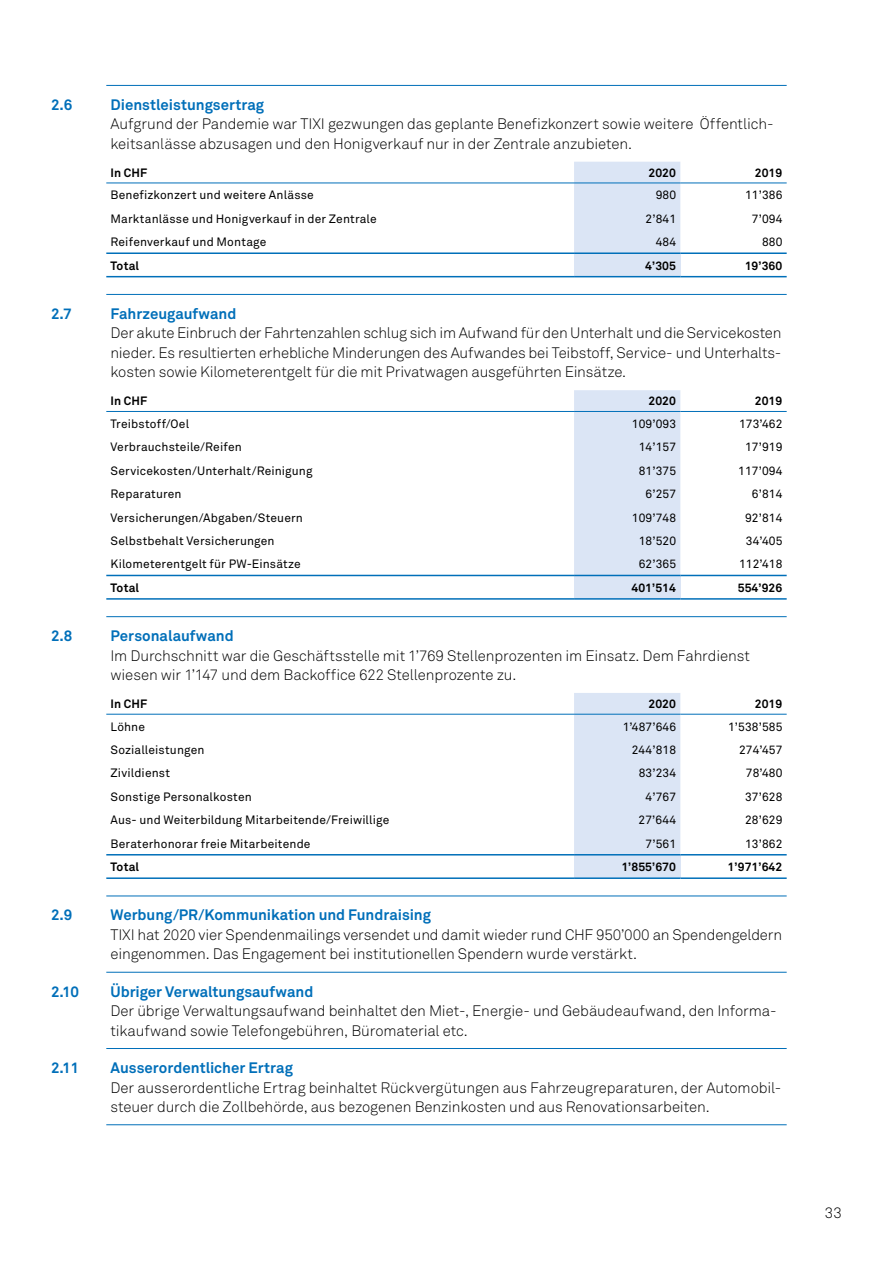
<style>
.page{position:relative;width:893px;height:1263px;background:#fff}
.page>*{position:absolute;margin:0;border:0;box-sizing:border-box;transform-origin:0 0}
.t1{font:300 15px/19.5px "Akkurat Std";letter-spacing:-.01em;color:#000}
.t2{font:700 15px "Akkurat Std";color:#006fb9}
.t3{font:12px "Akkurat Std";letter-spacing:.01em;color:#000}
.t4{font:700 12px "Akkurat Std";letter-spacing:.01em;color:#000}
</style>
<div class="page">
<hr style="left:106px;top:85px;width:681px;height:1px;background:#006fb9">
<hr style="left:106px;top:294px;width:681px;height:1px;background:#006fb9">
<hr style="left:106px;top:616px;width:681px;height:1px;background:#006fb9">
<hr style="left:106px;top:895px;width:681px;height:1px;background:#006fb9">
<hr style="left:106px;top:972px;width:681px;height:1px;background:#006fb9">
<hr style="left:106px;top:1048px;width:681px;height:1px;background:#006fb9">
<hr style="left:106px;top:1124px;width:681px;height:1px;background:#006fb9">
<svg style="left:106px;top:162px;width:681px;height:114px"></svg>
<div style="left:574px;top:162px;width:106px;height:90px;background:#dbe5f5"></div>
<div style="left:574px;top:253px;width:106px;height:24px;background:#dbe5f5"></div>
<hr style="left:106px;top:252px;width:468px;height:2px;background:#006fb9">
<hr style="left:574px;top:252px;width:106px;height:2px;background:#006fb9">
<hr style="left:680px;top:252px;width:107px;height:2px;background:#006fb9">
<hr style="left:106px;top:276px;width:468px;height:1px;background:#006fb9">
<hr style="left:574px;top:276px;width:106px;height:1px;background:#006fb9">
<hr style="left:680px;top:276px;width:107px;height:1px;background:#006fb9">
<hr style="left:574px;top:183px;width:106px;height:1px;background:#006fb9">
<hr style="left:680px;top:183px;width:107px;height:1px;background:#006fb9">
<hr style="left:106px;top:183px;width:468px;height:1px;background:#006fb9">
<svg style="left:106px;top:390px;width:681px;height:208px"></svg>
<div style="left:574px;top:390px;width:106px;height:185px;background:#dbe5f5"></div>
<div style="left:574px;top:575px;width:106px;height:24px;background:#dbe5f5"></div>
<hr style="left:106px;top:575px;width:468px;height:1px;background:#006fb9">
<hr style="left:574px;top:575px;width:106px;height:1px;background:#006fb9">
<hr style="left:680px;top:575px;width:107px;height:1px;background:#006fb9">
<hr style="left:106px;top:598px;width:468px;height:2px;background:#006fb9">
<hr style="left:574px;top:598px;width:106px;height:2px;background:#006fb9">
<hr style="left:680px;top:598px;width:107px;height:2px;background:#006fb9">
<hr style="left:106px;top:411px;width:468px;height:1px;background:#006fb9">
<hr style="left:574px;top:411px;width:106px;height:1px;background:#006fb9">
<hr style="left:680px;top:411px;width:107px;height:1px;background:#006fb9">
<svg style="left:106px;top:693px;width:681px;height:184px"></svg>
<div style="left:574px;top:693px;width:106px;height:161px;background:#dbe5f5"></div>
<div style="left:574px;top:855px;width:106px;height:23px;background:#dbe5f5"></div>
<hr style="left:106px;top:854px;width:468px;height:1px;background:#006fb9">
<hr style="left:574px;top:854px;width:106px;height:1px;background:#006fb9">
<hr style="left:680px;top:854px;width:107px;height:1px;background:#006fb9">
<hr style="left:106px;top:877px;width:468px;height:2px;background:#006fb9">
<hr style="left:574px;top:877px;width:106px;height:2px;background:#006fb9">
<hr style="left:680px;top:877px;width:107px;height:2px;background:#006fb9">
<hr style="left:106px;top:714px;width:468px;height:1px;background:#006fb9">
<hr style="left:574px;top:714px;width:106px;height:1px;background:#006fb9">
<hr style="left:680px;top:714px;width:107px;height:1px;background:#006fb9">
<p class="t2" style="left:51px;top:95px;width:23px">2.6</p>
<p class="t2" style="left:51px;top:304px;width:22px">2.7</p>
<p class="t2" style="left:51px;top:626px;width:23px">2.8</p>
<p class="t2" style="left:51px;top:906px;width:23px">2.9</p>
<p class="t2" style="left:51px;top:982px;width:30px">2.10</p>
<p class="t2" style="left:51px;top:1058px;width:30px">2.11</p>
<p class="t2" style="left:111px;top:95px;width:155px">Dienstleistungsertrag</p>
<p class="t1" style="left:111px;top:115px;width:665px">Aufgrund der Pandemie war TIXI gezwungen das geplante Benefizkonzert sowie weitere Öffentlich&shy;keitsanlässe abzusagen und den Honigverkauf nur in der Zentrale anzubieten.</p>
<p class="t4" style="left:111px;top:165px;width:38px">In CHF</p>
<p class="t4" style="left:648px;top:165px;width:29px">2020</p>
<p class="t4" style="left:755px;top:165px;width:29px">2019</p>
<p class="t3" style="left:111px;top:188px;width:205px">Benefizkonzert und weitere Anlässe</p>
<p class="t3" style="left:656px;top:188px;width:22px">980</p>
<p class="t3" style="left:745px;top:188px;width:39px">11’386</p>
<p class="t3" style="left:111px;top:212px;width:268px">Marktanlässe und Honigverkauf in der Zentrale</p>
<p class="t3" style="left:646px;top:212px;width:32px">2’841</p>
<p class="t3" style="left:752px;top:212px;width:32px">7’094</p>
<p class="t3" style="left:111px;top:235px;width:157px">Reifenverkauf und Montage</p>
<p class="t3" style="left:656px;top:235px;width:22px">484</p>
<p class="t3" style="left:762px;top:235px;width:22px">880</p>
<p class="t4" style="left:111px;top:258px;width:30px">Total</p>
<p class="t4" style="left:645px;top:258px;width:32px">4’305</p>
<p class="t4" style="left:745px;top:258px;width:39px">19’360</p>
<p class="t2" style="left:111px;top:304px;width:127px">Fahrzeugaufwand</p>
<p class="t1" style="left:111px;top:324px;width:672px;text-align:justify">Der akute Einbruch der Fahrtenzahlen schlug sich im Aufwand für den Unterhalt und die Servicekosten nieder. Es resultierten erhebliche Minderungen des Aufwandes bei Teibstoff, Service- und Unterhalts&shy;kosten sowie Kilometerentgelt für die mit Privatwagen ausgeführten Einsätze.</p>
<p class="t4" style="left:111px;top:394px;width:38px">In CHF</p>
<p class="t4" style="left:648px;top:394px;width:29px">2020</p>
<p class="t4" style="left:755px;top:394px;width:29px">2019</p>
<p class="t3" style="left:111px;top:417px;width:80px">Treibstoff/Oel</p>
<p class="t3" style="left:632px;top:417px;width:46px">109’093</p>
<p class="t3" style="left:739px;top:417px;width:45px">173’462</p>
<p class="t3" style="left:111px;top:440px;width:133px">Verbrauchsteile/Reifen</p>
<p class="t3" style="left:639px;top:440px;width:39px">14’157</p>
<p class="t3" style="left:745px;top:440px;width:39px">17’919</p>
<p class="t3" style="left:111px;top:464px;width:203px">Servicekosten/Unterhalt/Reinigung</p>
<p class="t3" style="left:639px;top:464px;width:39px">81’375</p>
<p class="t3" style="left:738px;top:464px;width:46px">117’094</p>
<p class="t3" style="left:111px;top:487px;width:73px">Reparaturen</p>
<p class="t3" style="left:646px;top:487px;width:32px">6’257</p>
<p class="t3" style="left:752px;top:487px;width:32px">6’814</p>
<p class="t3" style="left:111px;top:510px;width:194px">Versicherungen/Abgaben/Steuern</p>
<p class="t3" style="left:632px;top:510px;width:46px">109’748</p>
<p class="t3" style="left:745px;top:510px;width:39px">92’814</p>
<p class="t3" style="left:111px;top:534px;width:166px">Selbstbehalt Versicherungen</p>
<p class="t3" style="left:639px;top:534px;width:39px">18’520</p>
<p class="t3" style="left:746px;top:534px;width:38px">34’405</p>
<p class="t3" style="left:111px;top:557px;width:192px">Kilometerentgelt für PW-Einsätze</p>
<p class="t3" style="left:639px;top:557px;width:39px">62’365</p>
<p class="t3" style="left:739px;top:557px;width:45px">112’418</p>
<p class="t4" style="left:111px;top:580px;width:30px">Total</p>
<p class="t4" style="left:631px;top:580px;width:46px">401’514</p>
<p class="t4" style="left:738px;top:580px;width:46px">554’926</p>
<p class="t2" style="left:111px;top:626px;width:125px">Personalaufwand</p>
<p class="t1" style="left:111px;top:646px;width:641px">Im Durchschnitt war die Geschäftsstelle mit 1’769 Stellenprozenten im Einsatz. Dem Fahrdienst wiesen wir 1’147 und dem Backoffice 622 Stellenprozente zu.</p>
<p class="t4" style="left:111px;top:696px;width:38px">In CHF</p>
<p class="t4" style="left:648px;top:696px;width:29px">2020</p>
<p class="t4" style="left:755px;top:696px;width:29px">2019</p>
<p class="t3" style="left:111px;top:719px;width:36px">Löhne</p>
<p class="t3" style="left:623px;top:719px;width:55px">1’487’646</p>
<p class="t3" style="left:728px;top:719px;width:56px">1’538’585</p>
<p class="t3" style="left:111px;top:743px;width:95px">Sozialleistungen</p>
<p class="t3" style="left:632px;top:743px;width:46px">244’818</p>
<p class="t3" style="left:739px;top:743px;width:45px">274’457</p>
<p class="t3" style="left:111px;top:766px;width:61px">Zivildienst</p>
<p class="t3" style="left:639px;top:766px;width:39px">83’234</p>
<p class="t3" style="left:746px;top:766px;width:38px">78’480</p>
<p class="t3" style="left:111px;top:790px;width:143px">Sonstige Personalkosten</p>
<p class="t3" style="left:646px;top:790px;width:32px">4’767</p>
<p class="t3" style="left:745px;top:790px;width:39px">37’628</p>
<p class="t3" style="left:111px;top:813px;width:280px">Aus- und Weiterbildung Mitarbeitende/Freiwillige</p>
<p class="t3" style="left:639px;top:813px;width:39px">27’644</p>
<p class="t3" style="left:745px;top:813px;width:39px">28’629</p>
<p class="t3" style="left:111px;top:836px;width:201px">Beraterhonorar freie Mitarbeitende</p>
<p class="t3" style="left:646px;top:836px;width:32px">7’561</p>
<p class="t3" style="left:745px;top:836px;width:39px">13’862</p>
<p class="t4" style="left:111px;top:859px;width:30px">Total</p>
<p class="t4" style="left:621px;top:859px;width:56px">1’855’670</p>
<p class="t4" style="left:728px;top:859px;width:56px">1’971’642</p>
<p class="t2" style="left:111px;top:906px;width:322px">Werbung/PR/Kommunikation und Fundraising</p>
<p class="t1" style="left:111px;top:925px;width:673px">TIXI hat 2020 vier Spendenmailings versendet und damit wieder rund CHF 950’000 an Spendengeldern eingenommen. Das Engagement bei institutionellen Spendern wurde verstärkt.</p>
<p class="t2" style="left:111px;top:982px;width:204px">Übriger Verwaltungsaufwand</p>
<p class="t1" style="left:111px;top:1001px;width:667px">Der übrige Verwaltungsaufwand beinhaltet den Miet-, Energie- und Gebäudeaufwand, den Informa&shy;tikaufwand sowie Telefongebühren, Büromaterial etc.</p>
<p class="t2" style="left:111px;top:1058px;width:184px">Ausserordentlicher Ertrag</p>
<p class="t1" style="left:111px;top:1078px;width:672px">Der ausserordentliche Ertrag beinhaltet Rückvergütungen aus Fahrzeugreparaturen, der Automobil&shy;steuer durch die Zollbehörde, aus bezogenen Benzinkosten und aus Renovationsarbeiten.</p>
<p class="t1" style="left:825px;top:1204px;width:18px">33</p>
</div>
